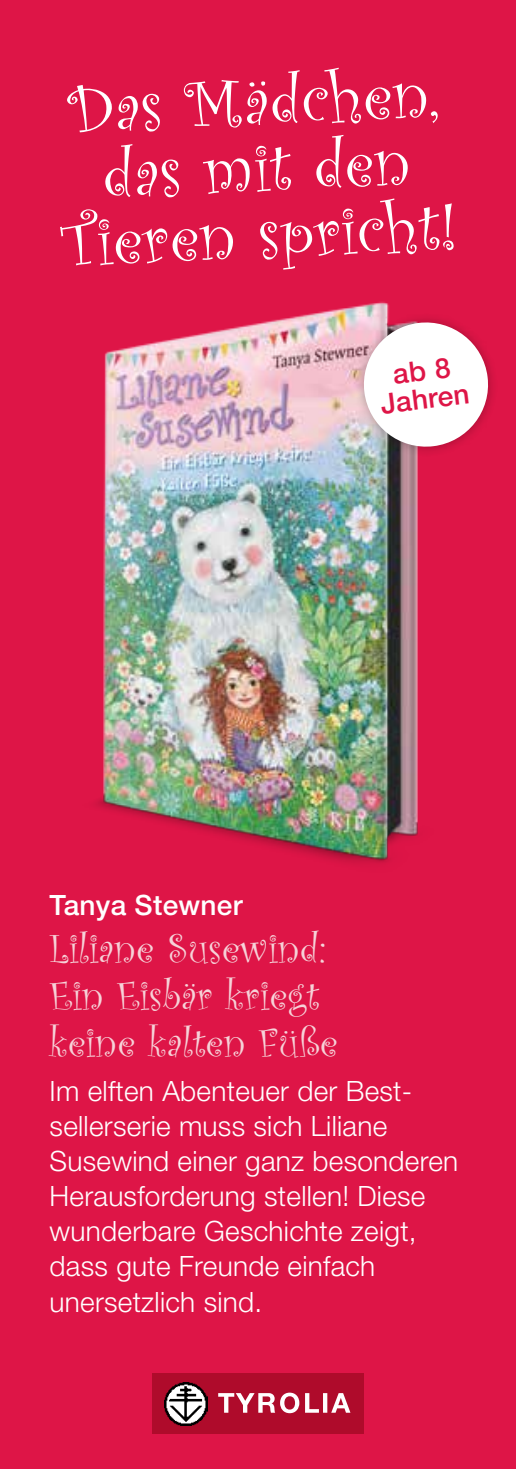
<style>
.page{position:relative;width:516px;height:1469px;background:#fff}
.page>*{position:absolute;margin:0;border:0;box-sizing:border-box;transform-origin:0 0}
.t1{font:70px/66.5px "Curlz";color:#fff;text-align:center}
.t2{font:42px/46.9px "Curlz";letter-spacing:.01em;color:#f6d2d8}
.t3{font:300 28px/35px "Helvetica Neue LT Std";letter-spacing:.01em;color:#fff}
.t4{font:500 28px "Helvetica Neue LT Std";letter-spacing:.01em;color:#fff}
.t5{font:500 28px/28px "Helvetica Neue LT Std";color:#de1547;text-align:center}
</style>
<div class="page">
<div style="left:0;top:0;width:516px;height:1468px;background:#de1547"></div>
<img style="left:96px;top:301px;width:322px;height:562px">
<div style="left:152px;top:1373px;width:212px;height:61px;background:#af0b2b"></div>
<svg style="left:218px;top:1392px;width:132px;height:21px"></svg>
<img style="left:165px;top:1382px;width:43px;height:43px">
<div style="left:353px;top:312px;width:145px;height:145px;background:#000;opacity:.27"></div>
<svg style="left:360px;top:319px;width:132px;height:131px;background:#efced7"></svg>
<h1 class="t1" style="left:54px;top:76px;width:394px;rotate:-3deg">Das Mädchen, das mit den<br>Tieren spricht!</h1>
<p class="t5" style="left:376px;top:362px;width:91px;rotate:-7deg">ab 8<br>Jahren</p>
<p class="t4" style="left:50px;top:888px;width:195px">Tanya Stewner</p>
<h2 class="t2" style="left:50px;top:923px;width:289px">Liliane Susewind:<br>Ein Eisbär kriegt keine kalten Füße</h2>
<p class="t3" style="left:50px;top:1073px;width:410px">Im elften Abenteuer der Best&shy;sellerserie muss sich Liliane<br>Susewind einer ganz besonderen<br>Herausforderung stellen! Diese wunderbare Geschichte zeigt, dass gute Freunde einfach unersetzlich sind.</p>
</div>
